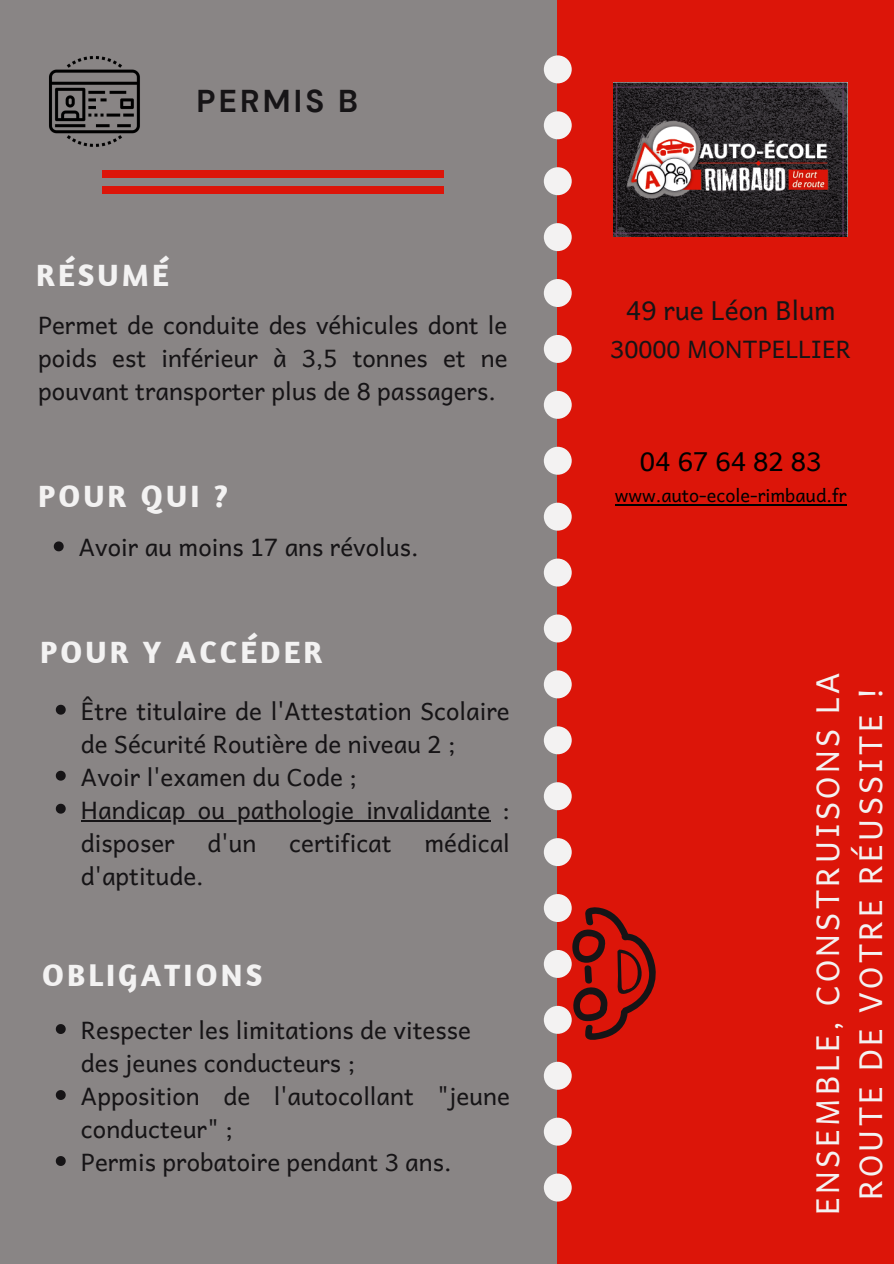
<style>
.page{position:relative;width:894px;height:1264px;background:#fff}
.page>*{position:absolute;margin:0;border:0;box-sizing:border-box;transform-origin:0 0}
.t1{font:31.5px/42.9px "Andika";letter-spacing:.1em;color:#f3f2f2;text-align:center}
.t2{font:700 31.5px "Amaranth";letter-spacing:.1em;color:#f3f2f2}
.t3{font:700 31.5px "DM Sans";letter-spacing:.1em;color:#161416}
.t4{font:26.1px "Andika";color:#161416}
.t5{font:26.1px "Andika";color:#000}
.t6{font:24px/33px "Andika";color:#161416}
.t7{font:18px "Andika";color:#000}
</style>
<div class="page">
<div style="left:0;top:0;width:893px;height:1263px;background:#898585"></div>
<div style="left:557px;top:0;width:336px;height:1263px;background:#dc1509"></div>
<img style="left:655px;top:83px;width:191px;height:154px">
<svg style="left:543px;top:55px;width:112px;height:1146px"></svg>
<div style="left:102px;top:186px;width:341px;height:8px;background:#dc1509"></div>
<div style="left:102px;top:170px;width:341px;height:8px;background:#dc1509"></div>
<img style="left:49px;top:56px;width:91px;height:91px">
<hr style="left:614px;top:504px;width:232px;height:1px;background:#000">
<svg style="left:54px;top:541px;width:10px;height:10px"></svg>
<svg style="left:56px;top:1024px;width:10px;height:9px"></svg>
<svg style="left:56px;top:1090px;width:10px;height:9px"></svg>
<svg style="left:56px;top:1156px;width:10px;height:9px"></svg>
<svg style="left:56px;top:704px;width:10px;height:10px"></svg>
<svg style="left:56px;top:770px;width:10px;height:10px"></svg>
<svg style="left:56px;top:803px;width:10px;height:10px"></svg>
<hr style="left:81px;top:820px;width:409px;height:2px;background:#161416">
<h1 class="t3" style="left:196px;top:81px;width:163px">PERMIS B</h1>
<h1 class="t2" style="left:36px;top:256px;width:134px">RÉSUMÉ</h1>
<p class="t6" style="left:38px;top:307px;width:471px;text-align:justify">Permet de conduite des véhicules dont le poids est inférieur à 3,5 tonnes et ne pouvant transporter plus de 8 passagers.</p>
<h1 class="t2" style="left:38px;top:476px;width:191px">POUR QUI ?</h1>
<p class="t6" style="left:79px;top:530px;width:341px">Avoir au moins 17 ans révolus.</p>
<h1 class="t2" style="left:40px;top:631px;width:283px">POUR Y ACCÉDER</h1>
<p class="t6" style="left:81px;top:693px;width:430px">Être titulaire de l'Attestation Scolaire de Sécurité Routière de niveau 2 ;<br>Avoir l'examen du Code ;<br>Handicap ou pathologie invalidante : disposer</p>
<p class="t6" style="left:207px;top:825px;width:50px">d'un</p>
<p class="t6" style="left:289px;top:825px;width:104px">certificat</p>
<p class="t6" style="left:424px;top:825px;width:87px">médical</p>
<p class="t6" style="left:81px;top:858px;width:124px">d'aptitude.</p>
<h1 class="t2" style="left:42px;top:955px;width:221px">OBLIGATIONS</h1>
<p class="t6" style="left:81px;top:1012px;width:430px">Respecter les limitations de vitesse des jeunes conducteurs ;<br>Apposition de l'autocollant "jeune conducteur" ;<br>Permis probatoire pendant 3 ans.</p>
<p class="t4" style="left:625px;top:288px;width:211px">49 rue Léon Blum</p>
<p class="t6" style="left:610px;top:332px;width:242px">30000 MONTPELLIER</p>
<p class="t5" style="left:639px;top:439px;width:183px">04 67 64 82 83</p>
<p class="t7" style="left:614px;top:480px;width:233px">www.auto-ecole-rimbaud.fr</p>
<h1 class="t1" style="left:804px;top:1215px;width:544px;rotate:-90deg">ENSEMBLE, CONSTRUISONS LA<br>ROUTE DE VOTRE RÉUSSITE !</h1>
</div>
